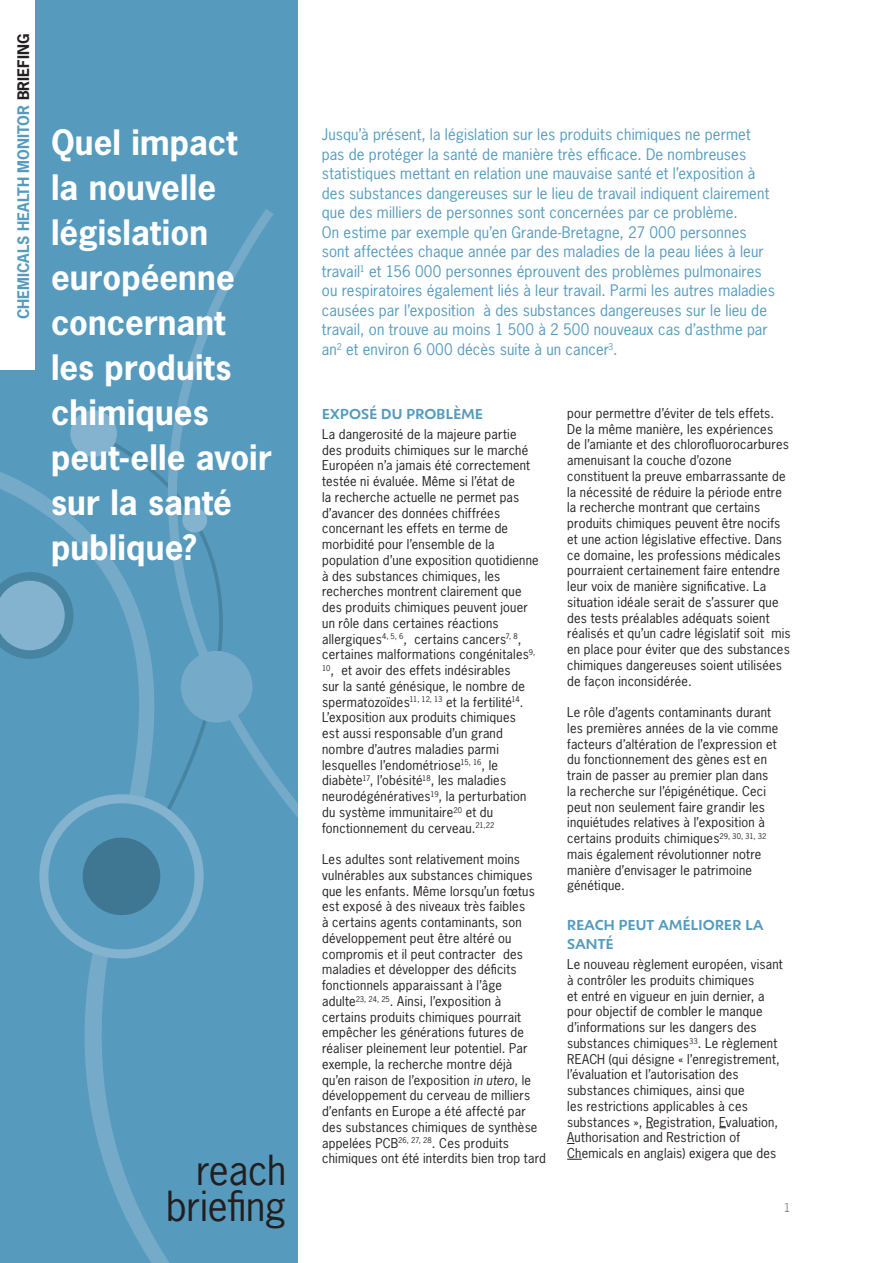
<style>
.page{position:relative;width:893px;height:1263px;background:#fff}
.page>*{position:absolute;margin:0;border:0;box-sizing:border-box;transform-origin:0 0}
.t1{font:39px/36px "News Gothic";letter-spacing:-.005em;color:#231f20;text-align:right}
.t2{font:700 33px/45px "News Gothic";letter-spacing:.005em;color:#fff}
.t3{font:15px/19.5px "News Gothic";letter-spacing:.01em;color:#569bbe}
.t4{font:500 15px/18.8px "Shinn";letter-spacing:.015em;color:#569bbe}
.t5{font:700 15px "News Gothic";color:#569bbe}
.t6{font:12.75px/15.8px "News Gothic";letter-spacing:.015em;color:#231f20}
.t7{font:12px "News Gothic";color:#808285}
.s1{color:#231f20}
.s2{font-style:italic}
</style>
<div class="page">
<div style="left:0;top:0;width:298px;height:1263px;background:#569bbe"></div>
<svg style="left:0;top:438px;width:169px;height:825px"></svg>
<div style="left:70px;top:410px;width:47px;height:47px;background:#83b3cf;border-radius:50%"></div>
<svg style="left:0;top:572px;width:73px;height:87px"></svg>
<svg style="left:39px;top:794px;width:155px;height:164px"></svg>
<div style="left:83px;top:838px;width:77px;height:77px;background:#3f7793;border-radius:50%"></div>
<svg style="left:168px;top:209px;width:130px;height:706px"></svg>
<div style="left:181px;top:651px;width:71px;height:72px;background:#75abc9;border-radius:50%"></div>
<div style="left:0;top:0;width:34px;height:370px;background:#fff"></div>
<svg style="left:567px;top:1159px;width:15px;height:1px"></svg>
<p class="t5" style="left:18px;top:319px;width:287px;rotate:-90deg">CHEMICALS HEALTH MONITOR <span class="s1">BRIEFING</span></p>
<h2 class="t2" style="left:51px;top:122px;width:222px">Quel impact la nouvelle législation européenne concernant les produits chimiques peut-elle avoir sur la santé publique?</h2>
<h1 class="t1" style="left:166px;top:1155px;width:122px">reach briefing</h1>
<p class="t3" style="left:322px;top:126px;width:455px">Jusqu’à présent, la législation sur les produits chimiques ne permet pas de protéger la santé de manière très efficace. De nombreuses statistiques mettant en relation une mauvaise santé et l’exposition à des substances dangereuses sur le lieu de travail indiquent clairement que des milliers de personnes sont concernées par ce problème.<br>On estime par exemple qu’en Grande-Bretagne, 27 000 personnes sont affectées chaque année par des maladies de la peau liées à leur travail<sup>1</sup> et 156 000 personnes éprouvent des problèmes pulmonaires ou respiratoires également liés à leur travail. Parmi les autres maladies causées par l’exposition à des substances dangereuses sur le lieu de travail, on trouve au moins 1 500 à 2 500 nouveaux cas d’asthme par an<sup>2</sup> et environ 6 000 décès suite à un cancer<sup>3</sup>.</p>
<p class="t4" style="left:322px;top:405px;width:162px">EXPOSÉ DU PROBLÈME</p>
<p class="t6" style="left:322px;top:427px;width:218px">La dangerosité de la majeure partie des produits chimiques sur le marché Européen n’a jamais été correctement testée ni évaluée. Même si l’état de<br>la recherche actuelle ne permet pas d’avancer des données chiffrées concernant les effets en terme de morbidité pour l’ensemble de la population d’une exposition quotidienne à des substances chimiques, les recherches montrent clairement que des produits chimiques peuvent jouer un rôle dans certaines réactions allergiques<sup>4,</sup> <sup>5,</sup> <sup>6</sup>, certains cancers<sup>7,</sup> <sup>8</sup>, certaines malformations congénitales<sup>9, 10</sup>, et avoir des effets indésirables<br>sur la santé génésique, le nombre de spermatozoïdes<sup>11,</sup> <sup>12,</sup> <sup>13</sup> et la fertilité<sup>14</sup>.<br>L’exposition aux produits chimiques<br>est aussi responsable d’un grand nombre d’autres maladies parmi lesquelles l’endométriose<sup>15,</sup> <sup>16</sup>, le diabète<sup>17</sup>, l’obésité<sup>18</sup>, les maladies neurodégénératives<sup>19</sup>, la perturbation du système immunitaire<sup>20</sup> et du fonctionnement du cerveau.<sup>21,22</sup></p>
<p class="t6" style="left:322px;top:853px;width:225px">Les adultes sont relativement moins vulnérables aux substances chimiques que les enfants. Même lorsqu’un fœtus est exposé à des niveaux très faibles<br>à certains agents contaminants, son développement peut être altéré ou compromis et il peut contracter des maladies et développer des déficits fonctionnels apparaissant à l’âge adulte<sup>23,</sup> <sup>24,</sup> <sup>25</sup>. Ainsi, l’exposition à certains produits chimiques pourrait empêcher les générations futures de réaliser pleinement leur potentiel. Par exemple, la recherche montre déjà<br>qu’en raison de l’exposition <span class="s2">in utero</span>, le développement du cerveau de milliers d’enfants en Europe a été affecté par des substances chimiques de synthèse appelées PCB<sup>26,</sup> <sup>27,</sup> <sup>28</sup>. Ces produits chimiques ont été interdits bien trop tard</p>
<p class="t6" style="left:567px;top:406px;width:225px">pour permettre d’éviter de tels effets.<br>De la même manière, les expériences<br>de l’amiante et des chlorofluorocarbures amenuisant la couche d’ozone constituent la preuve embarrassante de la nécessité de réduire la période entre la recherche montrant que certains produits chimiques peuvent être nocifs et une action législative effective. Dans ce domaine, les professions médicales pourraient certainement faire entendre leur voix de manière significative. La situation idéale serait de s’assurer que des tests préalables adéquats soient réalisés et qu’un cadre législatif soit mis en place pour éviter que des substances chimiques dangereuses soient utilisées de façon inconsidérée.</p>
<p class="t6" style="left:567px;top:705px;width:213px">Le rôle d’agents contaminants durant les premières années de la vie comme facteurs d’altération de l’expression et du fonctionnement des gènes est en train de passer au premier plan dans la recherche sur l’épigénétique. Ceci peut non seulement faire grandir les inquiétudes relatives à l’exposition à certains produits chimiques<sup>29,</sup> <sup>30,</sup> <sup>31,</sup> <sup>32 </sup>mais également révolutionner notre manière d’envisager le patrimoine génétique.</p>
<p class="t4" style="left:567px;top:916px;width:198px">REACH PEUT AMÉLIORER LA<br>SANTÉ</p>
<p class="t6" style="left:567px;top:957px;width:217px">Le nouveau règlement européen, visant à contrôler les produits chimiques<br>et entré en vigueur en juin dernier, a pour objectif de combler le manque d’informations sur les dangers des substances chimiques<sup>33</sup>. Le règlement REACH (qui désigne « l’enregistrement, l’évaluation et l’autorisation des substances chimiques, ainsi que<br>les restrictions applicables à ces substances », Registration, Evaluation, Authorisation and Restriction of Chemicals en anglais) exigera que des</p>
<p class="t7" style="left:783px;top:1200px;width:9px">1</p>
</div>
